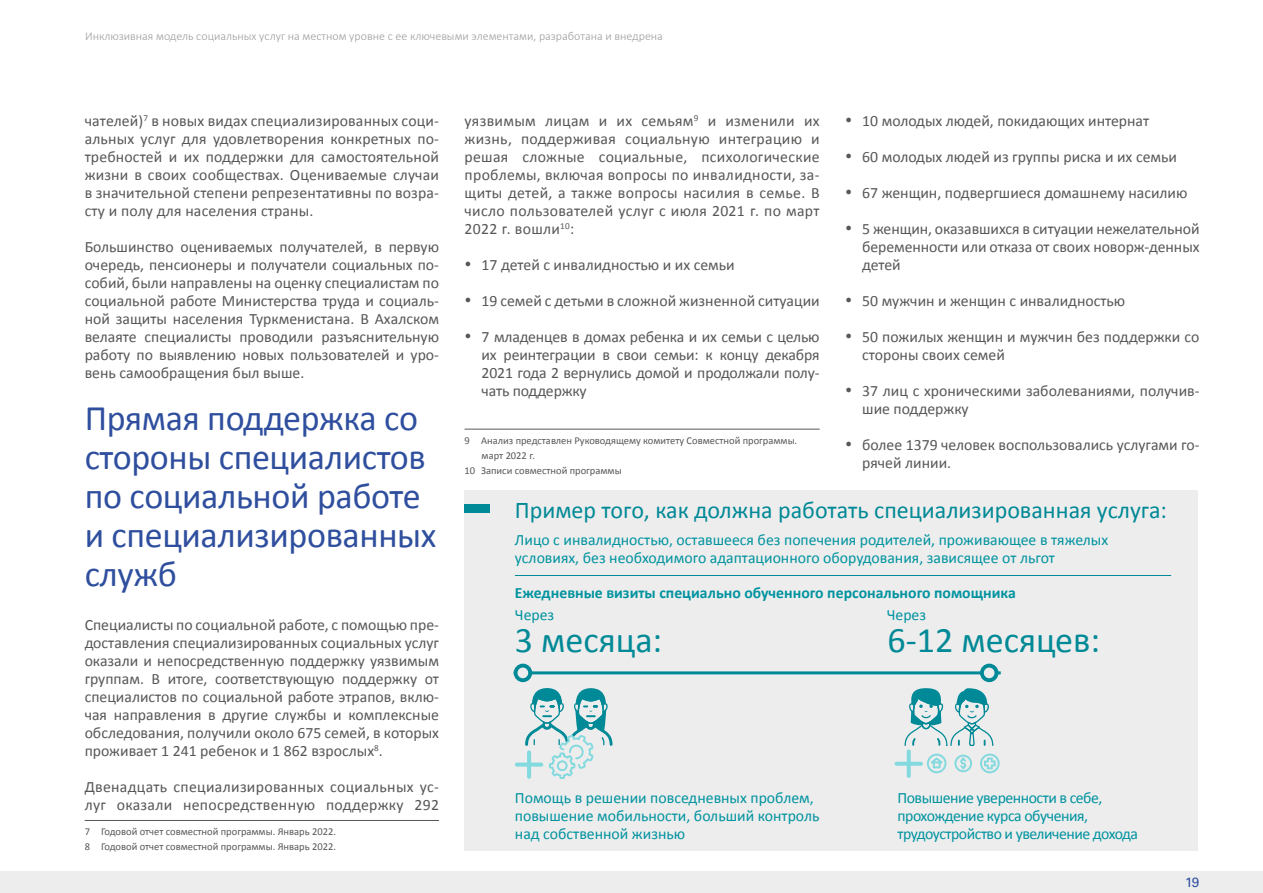
<style>
.page{position:relative;width:1263px;height:893px;background:#fff}
.page>*{position:absolute;margin:0;border:0;box-sizing:border-box;transform-origin:0 0}
.t1{font:36px/39px "Calibri";letter-spacing:-.01em;color:#2f4f9e}
.t2{font:36px "Calibri";color:#008996}
.t3{font:24px "Calibri";color:#008996}
.t4{font:15.75px/18px "Calibri";color:#575756;text-align:justify}
.t5{font:15.75px/18px "Calibri";color:#00939f}
.t6{font:15.75px/18px "Calibri";letter-spacing:-.03em;color:#00939f}
.t7{font:15.75px/18px "Calibri";letter-spacing:.02em;color:#575756}
.t8{font:700 15.75px "Calibri";color:#00939f}
.t9{font:13.5px "Univers";color:#2f4f9e}
.t10{font:300 12px "Calibri";color:#9d9d9c}
.t11{font:10.5px/15px "Calibri";color:#575756}
</style>
<div class="page">
<div style="left:0;top:872px;width:1263px;height:21px;background:#ededed"></div>
<hr style="left:465px;top:429px;width:355px;height:1px;background:#575756">
<hr style="left:85px;top:820px;width:354px;height:1px;background:#575756">
<div style="left:465px;top:490px;width:733px;height:360px;background:#ededed"></div>
<div style="left:465px;top:505px;width:25px;height:8px;background:#008996"></div>
<hr style="left:515px;top:575px;width:656px;height:1px;background:#008996">
<hr style="left:514px;top:671px;width:487px;height:3px;background:#008996">
<div style="left:514px;top:664px;width:18px;height:18px;background:#008996;border-radius:50%"></div>
<div style="left:517px;top:667px;width:11px;height:11px;background:#ededed;border-radius:50%"></div>
<svg style="left:980px;top:664px;width:18px;height:18px"></svg>
<div style="left:984px;top:667px;width:10px;height:11px;background:#ededed;border-radius:50%"></div>
<svg style="left:515px;top:688px;width:98px;height:91px"></svg>
<svg style="left:894px;top:688px;width:106px;height:90px"></svg>
<p class="t10" style="left:85px;top:28px;width:579px">Инклюзивная модель социальных услуг на местном уровне с ее ключевыми элементами, разработана и внедрена</p>
<p class="t4" style="left:85px;top:112px;width:356px">чателей)<sup>7</sup> в новых видах специализированных соци&shy;альных услуг для удовлетворения конкретных по&shy;требностей и их поддержки для самостоятельной жизни в своих сообществах. Оцениваемые случаи в значительной степени репрезентативны по возра&shy;сту и полу для населения страны.</p>
<p class="t4" style="left:85px;top:238px;width:356px">Большинство оцениваемых получателей, в первую очередь, пенсионеры и получатели социальных по&shy;собий, были направлены на оценку специалистам по социальной работе Министерства труда и социаль&shy;ной защиты населения Туркменистана. В Ахалском велаяте специалисты проводили разъяснительную работу по выявлению новых пользователей и уро&shy;вень самообращения был выше.</p>
<h1 class="t1" style="left:85px;top:398px;width:353px">Прямая поддержка со стороны специалистов по социальной работе и специализированных служб</h1>
<p class="t4" style="left:85px;top:616px;width:356px">Специалисты по социальной работе, с помощью пре&shy;доставления специализированных социальных услуг оказали и непосредственную поддержку уязвимым группам. В итоге, соответствующую поддержку от специалистов по социальной работе этрапов, вклю&shy;чая направления в другие службы и комплексные обследования, получили около 675 семей, в которых проживает 1 241 ребенок и 1 862 взрослых<sup>8</sup>.</p>
<p class="t7" style="left:85px;top:778px;width:356px">Двенадцать специализированных социальных ус&shy;луг оказали непосредственную поддержку 292</p>
<p class="t11" style="left:85px;top:824px;width:253px">7 Годовой отчет совместной программы. Январь 2022.<br>8 Годовой отчет совместной программы. Январь 2022.</p>
<p class="t4" style="left:465px;top:112px;width:357px">уязвимым лицам и их семьям<sup>9</sup> и изменили их жизнь, поддерживая социальную интеграцию и решая сложные социальные, психологические проблемы, включая вопросы по инвалидности, за&shy;щиты детей, а также вопросы насилия в семье. В число пользователей услуг с июля 2021 г. по март 2022 г. вошли<sup>10</sup>:</p>
<p class="t4" style="left:465px;top:256px;width:272px">• 17 детей с инвалидностью и их семьи</p>
<p class="t4" style="left:465px;top:292px;width:357px">• 19 семей с детьми в сложной жизненной ситуации</p>
<p class="t4" style="left:482px;top:328px;width:340px;text-indent:-17px">• 7 младенцев в домах ребенка и их семьи с целью их реинтеграции в свои семьи: к концу декабря 2021 года 2 вернулись домой и продолжали полу&shy;чать поддержку</p>
<p class="t11" style="left:465px;top:433px;width:334px">9 Анализ представлен Руководящему комитету Совместной программы.</p>
<p class="t11" style="left:482px;top:448px;width:55px">март 2022 г.</p>
<p class="t11" style="left:465px;top:463px;width:159px">10 Записи совместной программы</p>
<p class="t4" style="left:845px;top:112px;width:305px">• 10 молодых людей, покидающих интернат</p>
<p class="t4" style="left:845px;top:148px;width:333px">• 60 молодых людей из группы риска и их семьи</p>
<p class="t4" style="left:845px;top:184px;width:344px">• 67 женщин, подвергшиеся домашнему насилию</p>
<p class="t4" style="left:862px;top:220px;width:339px;text-indent:-17px">• 5 женщин, оказавшихся в ситуации нежелательной беременности или отказа от своих новорж-денных детей</p>
<p class="t4" style="left:845px;top:292px;width:282px">• 50 мужчин и женщин с инвалидностью</p>
<p class="t4" style="left:862px;top:328px;width:339px;text-indent:-17px">• 50 пожилых женщин и мужчин без поддержки со стороны своих семей</p>
<p class="t4" style="left:862px;top:382px;width:339px;text-indent:-17px">• 37 лиц с хроническими заболеваниями, получив&shy;шие поддержку</p>
<p class="t4" style="left:862px;top:436px;width:339px;text-indent:-17px">• более 1379 человек воспользовались услугами го&shy;рячей линии.</p>
<h2 class="t3" style="left:515px;top:495px;width:654px">Пример того, как должна работать специализированная услуга:</h2>
<p class="t5" style="left:515px;top:530px;width:595px">Лицо с инвалидностью, оставшееся без попечения родителей, проживающее в тяжелых условиях, без необходимого адаптационного оборудования, зависящее от льгот</p>
<p class="t8" style="left:515px;top:582px;width:502px">Ежедневные визиты специально обученного персонального помощника</p>
<p class="t5" style="left:515px;top:605px;width:41px">Через</p>
<p class="t5" style="left:887px;top:605px;width:41px">Через</p>
<h1 class="t2" style="left:515px;top:618px;width:149px">3 месяца:</h1>
<h1 class="t2" style="left:887px;top:618px;width:214px">6-12 месяцев:</h1>
<p class="t5" style="left:515px;top:789px;width:306px">Помощь в решении повседневных проблем, повышение мобильности, больший контроль над собственной жизнью</p>
<p class="t6" style="left:897px;top:789px;width:242px">Повышение уверенности в себе, прохождение курса обучения, трудоустройство и увеличение дохода</p>
<p class="t9" style="left:1185px;top:874px;width:16px">19</p>
</div>
